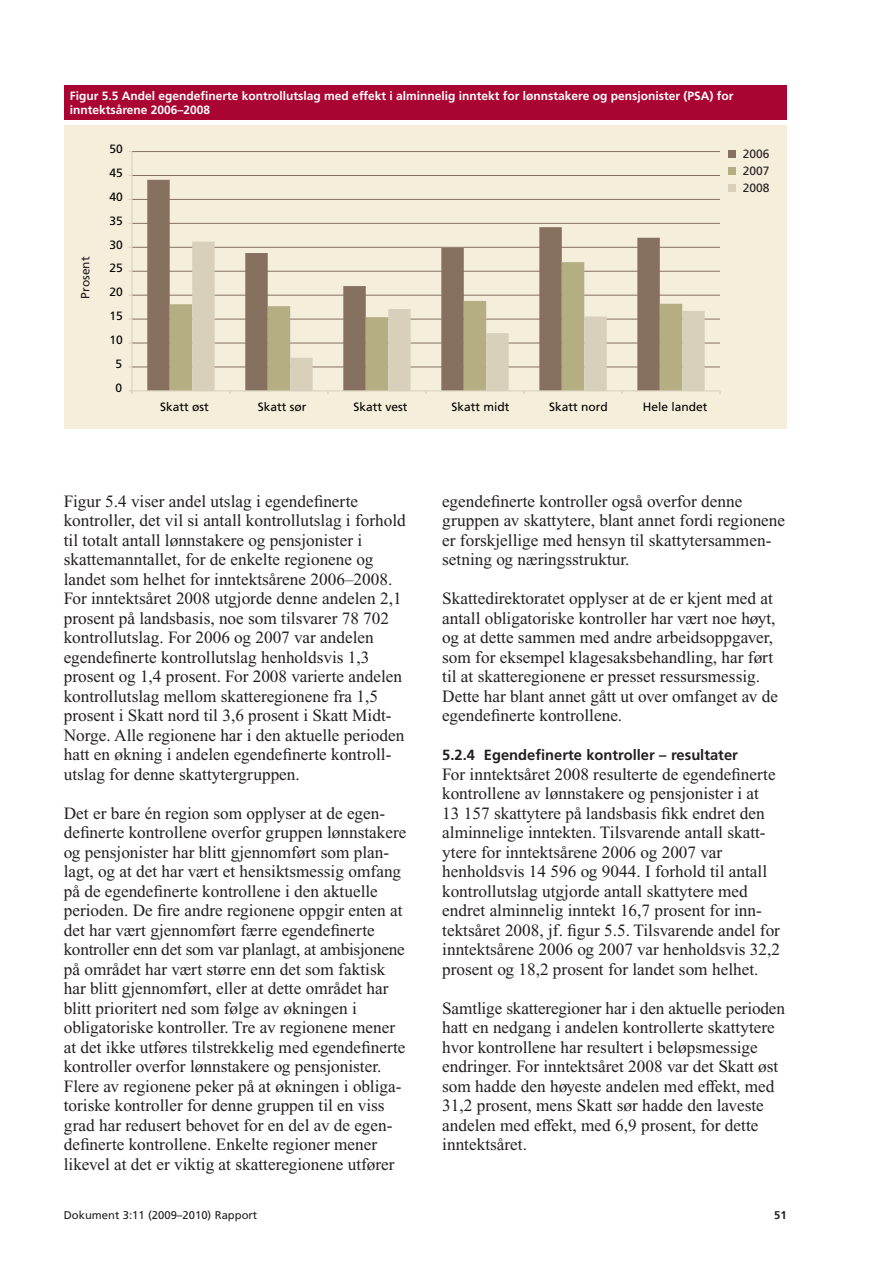
<style>
.page{position:relative;width:893px;height:1263px;background:#fff}
.page>*{position:absolute;margin:0;border:0;box-sizing:border-box;transform-origin:0 0}
.t1{font:17.25px/19.5px "Times New Roman PS Std";color:#231f20}
.t2{font:700 14.7px "Frutiger LT Std";color:#231f20}
.t3{font:700 12px/14.4px "Frutiger LT Std";color:#fff}
.t4{font:12px "Frutiger LT Std";color:#000}
.t5{font:12px/16.8px "Frutiger LT Std";color:#231f20;text-align:justify}
.t6{font:11.25px "Frutiger LT Std";color:#231f20}
.t7{font:700 11.25px "Frutiger LT Std";color:#231f20}
</style>
<div class="page">
<div style="left:64px;top:85px;width:723px;height:35px;background:#a90432"></div>
<div style="left:64px;top:125px;width:723px;height:304px;background:#f5eedb"></div>
<div style="left:728px;top:150px;width:8px;height:8px;background:#867161"></div>
<div style="left:728px;top:167px;width:8px;height:8px;background:#b5ae82"></div>
<div style="left:728px;top:184px;width:8px;height:8px;background:#d8d0bb"></div>
<hr style="left:132px;top:367px;width:588px;height:1px;background:#867161">
<hr style="left:132px;top:343px;width:588px;height:1px;background:#867161">
<hr style="left:132px;top:319px;width:588px;height:1px;background:#867161">
<hr style="left:132px;top:295px;width:588px;height:1px;background:#867161">
<hr style="left:132px;top:271px;width:588px;height:1px;background:#867161">
<hr style="left:132px;top:247px;width:588px;height:1px;background:#867161">
<hr style="left:132px;top:223px;width:588px;height:1px;background:#867161">
<hr style="left:132px;top:199px;width:588px;height:1px;background:#867161">
<hr style="left:132px;top:175px;width:588px;height:1px;background:#867161">
<hr style="left:132px;top:151px;width:588px;height:1px;background:#867161">
<svg style="left:147px;top:180px;width:513px;height:210px"></svg>
<svg style="left:170px;top:262px;width:22px;height:128px;fill:#b5ae82"></svg>
<svg style="left:192px;top:242px;width:513px;height:148px"></svg>
<hr style="left:131px;top:152px;width:1px;height:239px;background:#d8d0bb">
<hr style="left:132px;top:390px;width:588px;height:1px;background:#d8d0bb">
<p class="t3" style="left:70px;top:90px;width:665px">Figur 5.5 Andel egendefinerte kontrollutslag med effekt i alminnelig inntekt for lønnstakere og pensjonister (PSA) for inntektsårene 2006–2008</p>
<p class="t5" style="left:78px;top:299px;width:44px;rotate:-90deg">Prosent</p>
<p class="t4" style="left:110px;top:144px;width:15px">50</p>
<p class="t4" style="left:110px;top:168px;width:15px">45</p>
<p class="t4" style="left:110px;top:192px;width:15px">40</p>
<p class="t4" style="left:110px;top:216px;width:15px">35</p>
<p class="t4" style="left:110px;top:240px;width:15px">30</p>
<p class="t4" style="left:110px;top:263px;width:15px">25</p>
<p class="t4" style="left:110px;top:287px;width:15px">20</p>
<p class="t4" style="left:110px;top:311px;width:15px">15</p>
<p class="t4" style="left:110px;top:335px;width:15px">10</p>
<p class="t4" style="left:115px;top:359px;width:8px">5</p>
<p class="t4" style="left:115px;top:383px;width:8px">0</p>
<p class="t5" style="left:743px;top:147px;width:28px">2006<br>2007<br>2008</p>
<p class="t4" style="left:160px;top:402px;width:50px">Skatt øst</p>
<p class="t4" style="left:258px;top:402px;width:50px">Skatt sør</p>
<p class="t4" style="left:354px;top:402px;width:56px">Skatt vest</p>
<p class="t4" style="left:451px;top:402px;width:60px">Skatt midt</p>
<p class="t4" style="left:549px;top:402px;width:60px">Skatt nord</p>
<p class="t4" style="left:643px;top:402px;width:66px">Hele landet</p>
<p class="t1" style="left:64px;top:493px;width:344px">Figur 5.4 viser andel utslag i egendefinerte kontroller, det vil si antall kontrollutslag i forhold til totalt antall lønnstakere og pensjonister i skattemanntallet, for de enkelte regionene og landet som helhet for inntektsårene 2006–2008.<br>For inntektsåret 2008 utgjorde denne andelen 2,1 prosent på landsbasis, noe som tilsvarer 78 702 kontrollutslag. For 2006 og 2007 var andelen egendefinerte kontrollutslag henholdsvis 1,3 prosent og 1,4 prosent. For 2008 varierte andelen kontrollutslag mellom skatteregionene fra 1,5 prosent i Skatt nord til 3,6 prosent i Skatt Midt-Norge. Alle regionene har i den aktuelle perioden hatt en økning i andelen egendefinerte kontroll&shy;utslag for denne skattytergruppen.</p>
<p class="t1" style="left:64px;top:805px;width:344px">Det er bare én region som opplyser at de egen&shy;definerte kontrollene overfor gruppen lønnstakere og pensjonister har blitt gjennomført som plan&shy;lagt, og at det har vært et hensiktsmessig omfang på de egendefinerte kontrollene i den aktuelle perioden. De fire andre regionene oppgir enten at det har vært gjennomført færre egendefinerte kontroller enn det som var planlagt, at ambisjonene på området har vært større enn det som faktisk har blitt gjennomført, eller at dette området har blitt prioritert ned som følge av økningen i obligatoriske kontroller. Tre av regionene mener at det ikke utføres tilstrekkelig med egendefinerte kontroller overfor lønnstakere og pensjonister.<br>Flere av regionene peker på at økningen i obliga&shy;toriske kontroller for denne gruppen til en viss grad har redusert behovet for en del av de egen&shy;definerte kontrollene. Enkelte regioner mener likevel at det er viktig at skatteregionene utfører</p>
<p class="t1" style="left:442px;top:493px;width:344px">egendefinerte kontroller også overfor denne gruppen av skattytere, blant annet fordi regionene er forskjellige med hensyn til skattytersammen&shy;setning og næringsstruktur.</p>
<p class="t1" style="left:442px;top:590px;width:337px">Skattedirektoratet opplyser at de er kjent med at antall obligatoriske kontroller har vært noe høyt, og at dette sammen med andre arbeidsoppgaver, som for eksempel klagesaksbehandling, har ført til at skatteregionene er presset ressursmessig.<br>Dette har blant annet gått ut over omfanget av de egendefinerte kontrollene.</p>
<p class="t2" style="left:442px;top:749px;width:297px">5.2.4 Egendefinerte kontroller – resultater</p>
<p class="t1" style="left:442px;top:766px;width:339px">For inntektsåret 2008 resulterte de egendefinerte kontrollene av lønnstakere og pensjonister i at 13 157 skattytere på landsbasis fikk endret den alminnelige inntekten. Tilsvarende antall skatt&shy;ytere for inntektsårene 2006 og 2007 var henholdsvis 14 596 og 9044. I forhold til antall kontrollutslag utgjorde antall skattytere med endret alminnelig inntekt 16,7 prosent for inn&shy;tektsåret 2008, jf. figur 5.5. Tilsvarende andel for inntektsårene 2006 og 2007 var henholdsvis 32,2 prosent og 18,2 prosent for landet som helhet.</p>
<p class="t1" style="left:442px;top:1000px;width:344px">Samtlige skatteregioner har i den aktuelle perioden hatt en nedgang i andelen kontrollerte skattytere hvor kontrollene har resultert i beløpsmessige endringer. For inntektsåret 2008 var det Skatt øst som hadde den høyeste andelen med effekt, med 31,2 prosent, mens Skatt sør hadde den laveste andelen med effekt, med 6,9 prosent, for dette inntektsåret.</p>
<p class="t6" style="left:64px;top:1211px;width:195px">Dokument 3:11 (2009–2010) Rapport</p>
<p class="t7" style="left:774px;top:1211px;width:14px">51</p>
</div>
